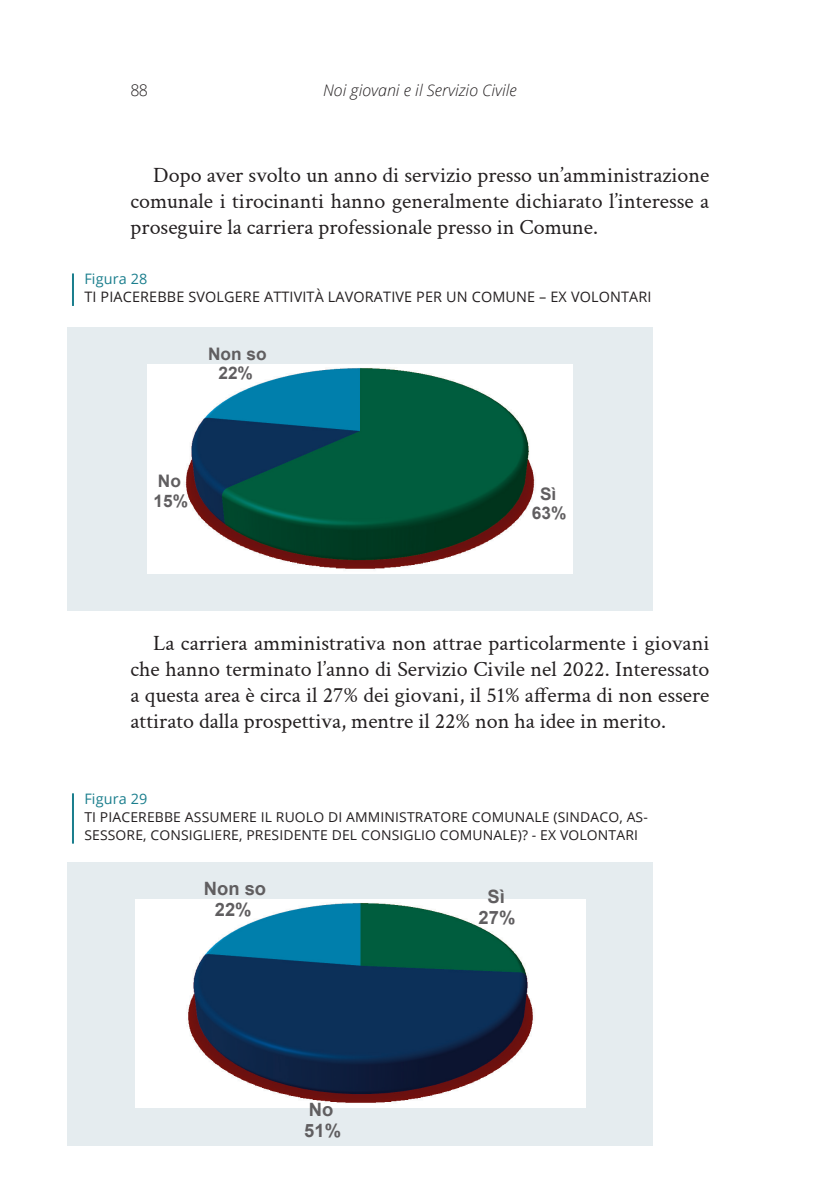
<style>
.page{position:relative;width:840px;height:1191px;background:#fff}
.page>*{position:absolute;margin:0;border:0;box-sizing:border-box;transform-origin:0 0}
.t1{font:22px/26px "Crimson Text";color:#231f20;text-align:justify}
.t2{font:700 18.4px/20.8px "Arial";color:#605e60;text-align:center}
.t3{font:700 17.2px/19.4px "Arial";color:#605e60;text-align:center}
.t4{font:italic 300 16px "Open Sans";color:#231f20}
.t5{font:300 16px "Open Sans";color:#231f20}
.t6{font:14.4px "Open Sans";letter-spacing:.01em;color:#231f20}
.t7{font:14.4px "Open Sans";letter-spacing:.01em;color:#1a7e8d}
.t8{font:13.6px/18px "Open Sans";letter-spacing:.01em;color:#231f20}
</style>
<div class="page">
<div style="left:67px;top:328px;width:585px;height:283px;background:#e5ecef"></div>
<img style="left:148px;top:364px;width:423px;height:210px">
<div style="left:67px;top:861px;width:585px;height:284px;background:#e5ecef"></div>
<img style="left:135px;top:899px;width:450px;height:208px">
<hr style="left:72px;top:273px;width:2px;height:33px;background:#1a7e8d">
<hr style="left:72px;top:793px;width:2px;height:50px;background:#1a7e8d">
<p class="t5" style="left:130px;top:79px;width:19px">88</p>
<p class="t4" style="left:323px;top:79px;width:195px">Noi giovani e il Servizio Civile</p>
<p class="t1" style="left:130px;top:161px;width:580px;text-indent:23px">Dopo aver svolto un anno di servizio presso un’amministrazione comunale i tirocinanti hanno generalmente dichiarato l’interesse a proseguire la carriera professionale presso in Comune.</p>
<p class="t7" style="left:84px;top:269px;width:65px">Figura 28</p>
<p class="t6" style="left:84px;top:287px;width:568px">TI PIACEREBBE SVOLGERE ATTIVITÀ LAVORATIVE PER UN COMUNE – EX VOLONTARI</p>
<p class="t3" style="left:208px;top:344px;width:60px">Non so<br>22%</p>
<p class="t3" style="left:153px;top:471px;width:36px;text-align:left">No<br>15%</p>
<p class="t3" style="left:531px;top:484px;width:36px">Sì<br>63%</p>
<p class="t1" style="left:130px;top:629px;width:580px;text-indent:23px">La carriera amministrativa non attrae particolarmente i giovani che hanno terminato l’anno di Servizio Civile nel 2022. Interessato a questa area è circa il 27% dei giovani, il 51% afferma di non essere attirato dalla prospettiva, mentre il 22% non ha idee in merito.</p>
<p class="t7" style="left:84px;top:789px;width:65px">Figura 29</p>
<p class="t8" style="left:84px;top:808px;width:564px">TI PIACEREBBE ASSUMERE IL RUOLO DI AMMINISTRATORE COMUNALE (SINDACO, AS-<br>SESSORE, CONSIGLIERE, PRESIDENTE DEL CONSIGLIO COMUNALE)? - EX VOLONTARI</p>
<p class="t2" style="left:204px;top:878px;width:64px">Non so<br>22%</p>
<p class="t2" style="left:304px;top:1099px;width:38px;text-align:left">No<br>51%</p>
<p class="t2" style="left:478px;top:886px;width:38px">Sì<br>27%</p>
</div>
